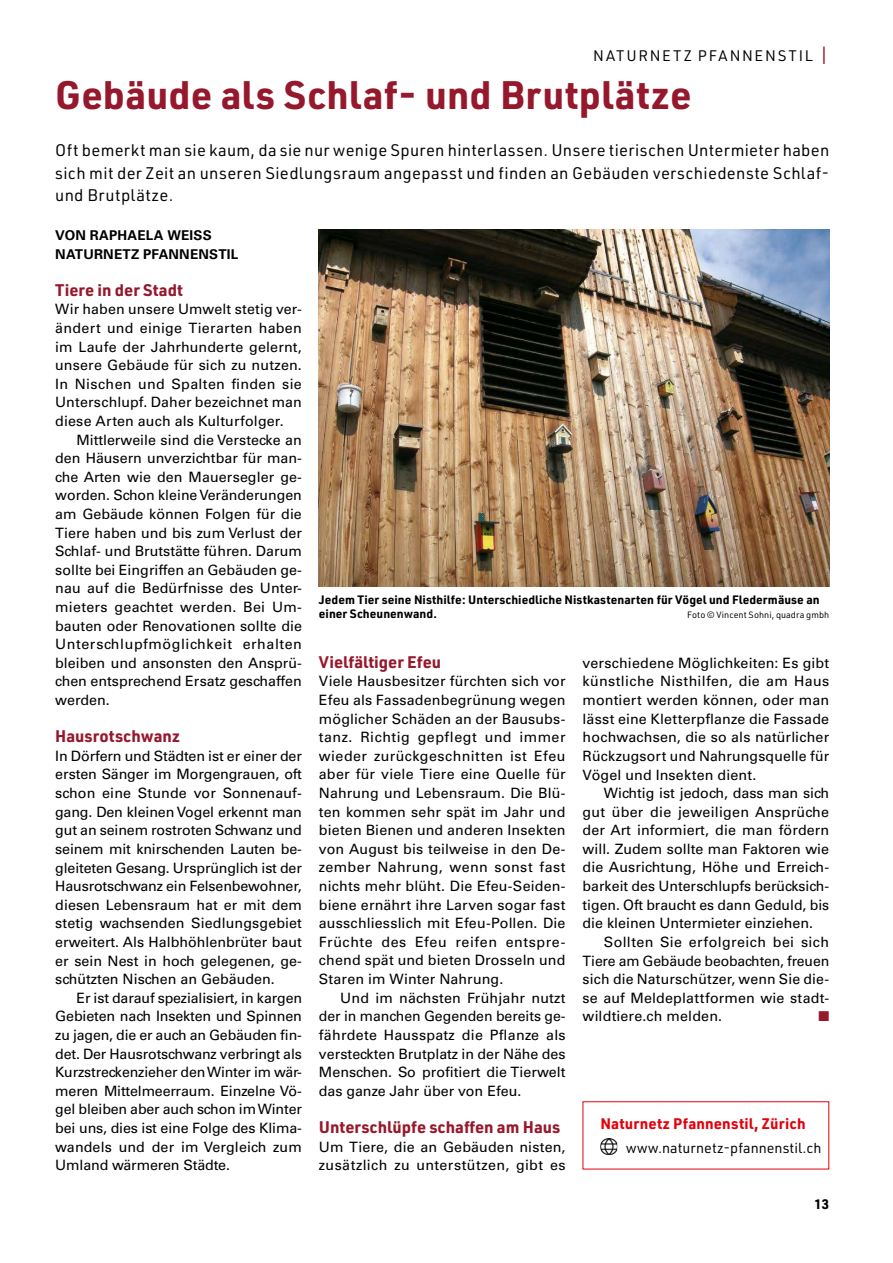
<style>
.page{position:relative;width:893px;height:1263px;background:#fff}
.page>*{position:absolute;margin:0;border:0;box-sizing:border-box;transform-origin:0 0}
.t1{font:700 39px "URWDIN";letter-spacing:.01em;color:#96182c}
.t2{font:16.5px/22.5px "URWDIN";letter-spacing:.02em;color:#000;text-align:justify}
.t3{font:700 16.5px "URWDIN";color:#96182c}
.t4{font:700 15px "URWDIN";letter-spacing:.015em;color:#e3000b}
.t5{font:15px "URWDIN";letter-spacing:.12em;color:#000}
.t6{font:14.25px/18.6px "Univers LT Std";letter-spacing:.005em;color:#000;text-align:justify}
.t7{font:14.25px "URWDIN";color:#000}
.t8{font:14.25px "Zapf Dingbats ITC";color:#96182c}
.t9{font:700 13.5px/18.6px "Univers LT Std";letter-spacing:.015em;color:#000}
.t10{font:700 13.5px "URWDIN";color:#000}
.t11{font:700 12px/14.4px "URWDIN";letter-spacing:.005em;color:#000}
.t12{font:9px "URWDIN";letter-spacing:.005em;color:#000}
.s1{font-size:19.5px;color:#96182c}
</style>
<div class="page">
<img style="left:600px;top:1138px;width:17px;height:17px">
<img style="left:319px;top:230px;width:510px;height:357px">
<p class="t5" style="left:593px;top:46px;width:238px">NATURNETZ PFANNENSTIL <span class="s1">|</span></p>
<h1 class="t1" style="left:55px;top:68px;width:638px">Gebäude als Schlaf- und Brutplätze</h1>
<p class="t2" style="left:55px;top:139px;width:776px">Oft bemerkt man sie kaum, da sie nur wenige Spuren hinterlassen. Unsere tierischen Untermieter haben sich mit der Zeit an unseren Siedlungsraum angepasst und finden an Gebäuden verschiedenste Schlaf&shy;und Brutplätze.</p>
<p class="t9" style="left:55px;top:226px;width:185px">VON RAPHAELA WEISS<br>NATURNETZ PFANNENSTIL</p>
<p class="t3" style="left:55px;top:279px;width:129px">Tiere in der Stadt</p>
<p class="t6" style="left:55px;top:300px;width:248px">Wir haben unsere Umwelt stetig ver&shy;ändert und einige Tierarten haben im Laufe der Jahrhunderte gelernt, unsere Gebäude für sich zu nutzen.<br>In Nischen und Spalten finden sie Unterschlupf. Daher bezeichnet man diese Arten auch als Kulturfolger.</p>
<p class="t6" style="left:55px;top:430px;width:248px;text-indent:21px">Mittlerweile sind die Verstecke an den Häusern unverzichtbar für man&shy;che Arten wie den Mauersegler ge&shy;worden. Schon kleine Veränderungen am Gebäude können Folgen für die Tiere haben und bis zum Verlust der Schlaf- und Brutstätte führen. Darum sollte bei Eingriffen an Gebäuden ge&shy;nau auf die Bedürfnisse des Unter&shy;mieters geachtet werden. Bei Um&shy;bauten oder Renovationen sollte die Unterschlupfmöglichkeit erhalten bleiben und ansonsten den Ansprü&shy;chen entsprechend Ersatz geschaffen werden.</p>
<p class="t3" style="left:55px;top:725px;width:126px">Hausrotschwanz</p>
<p class="t6" style="left:55px;top:747px;width:248px">In Dörfern und Städten ist er einer der ersten Sänger im Morgengrauen, oft schon eine Stunde vor Sonnenauf&shy;gang. Den kleinen Vogel erkennt man gut an seinem rostroten Schwanz und seinem mit knirschenden Lauten be&shy;gleiteten Gesang. Ursprünglich ist der Hausrotschwanz ein Felsenbewohner, diesen Lebensraum hat er mit dem stetig wachsenden Siedlungsgebiet erweitert. Als Halbhöhlenbrüter baut er sein Nest in hoch gelegenen, ge&shy;schützten Nischen an Gebäuden.</p>
<p class="t6" style="left:55px;top:988px;width:248px;text-indent:21px">Er ist darauf spezialisiert, in kargen Gebieten nach Insekten und Spinnen zu jagen, die er auch an Gebäuden fin&shy;det. Der Hausrotschwanz verbringt als Kurzstreckenzieher den Winter im wär&shy;meren Mittelmeerraum. Einzelne Vö&shy;gel bleiben aber auch schon im Winter bei uns, dies ist eine Folge des Klima&shy;wandels und der im Vergleich zum Umland wärmeren Städte.</p>
<p class="t11" style="left:319px;top:592px;width:502px">Jedem Tier seine Nisthilfe: Unterschiedliche Nistkastenarten für Vögel und Fledermäuse an einer Scheunenwand.</p>
<p class="t12" style="left:687px;top:609px;width:143px">Foto © Vincent Sohni, quadra gmbh</p>
<p class="t3" style="left:319px;top:651px;width:124px">Vielfältiger Efeu</p>
<p class="t6" style="left:319px;top:672px;width:248px">Viele Hausbesitzer fürchten sich vor Efeu als Fassadenbegrünung wegen möglicher Schäden an der Bausubs&shy;tanz. Richtig gepflegt und immer wieder zurückgeschnitten ist Efeu aber für viele Tiere eine Quelle für Nahrung und Lebensraum. Die Blü&shy;ten kommen sehr spät im Jahr und bieten Bienen und anderen Insekten von August bis teilweise in den De&shy;zember Nahrung, wenn sonst fast nichts mehr blüht. Die Efeu-Seiden&shy;biene ernährt ihre Larven sogar fast ausschliesslich mit Efeu-Pollen. Die Früchte des Efeu reifen entspre&shy;chend spät und bieten Drosseln und Staren im Winter Nahrung.</p>
<p class="t6" style="left:319px;top:988px;width:248px;text-indent:21px">Und im nächsten Frühjahr nutzt der in manchen Gegenden bereits ge&shy;fährdete Hausspatz die Pflanze als versteckten Brutplatz in der Nähe des Menschen. So profitiert die Tierwelt das ganze Jahr über von Efeu.</p>
<p class="t3" style="left:319px;top:1116px;width:243px">Unterschlüpfe schaffen am Haus</p>
<p class="t6" style="left:319px;top:1137px;width:248px">Um Tiere, die an Gebäuden nisten, zusätzlich zu unterstützen, gibt es</p>
<p class="t6" style="left:583px;top:654px;width:248px">verschiedene Möglichkeiten: Es gibt künstliche Nisthilfen, die am Haus montiert werden können, oder man lässt eine Kletterpflanze die Fassade hochwachsen, die so als natürlicher Rückzugsort und Nahrungsquelle für Vögel und Insekten dient.</p>
<p class="t6" style="left:583px;top:784px;width:248px;text-indent:21px">Wichtig ist jedoch, dass man sich gut über die jeweiligen Ansprüche der Art informiert, die man fördern will. Zudem sollte man Faktoren wie die Ausrichtung, Höhe und Erreich&shy;barkeit des Unterschlupfs berücksich&shy;tigen. Oft braucht es dann Geduld, bis die kleinen Untermieter einziehen.</p>
<p class="t6" style="left:583px;top:933px;width:248px;text-indent:21px">Sollten Sie erfolgreich bei sich Tiere am Gebäude beobachten, freuen sich die Naturschützer, wenn Sie die&shy;se auf Meldeplattformen wie stadt&shy;wildtiere.ch melden.</p>
<p class="t8" style="left:818px;top:1010px;width:12px">■</p>
<p class="t4" style="left:600px;top:1113px;width:207px">Naturnetz Pfannenstil, Zürich</p>
<p class="t7" style="left:626px;top:1138px;width:197px">www.naturnetz-pfannenstil.ch</p>
<p class="t10" style="left:815px;top:1195px;width:16px">13</p>
</div>
